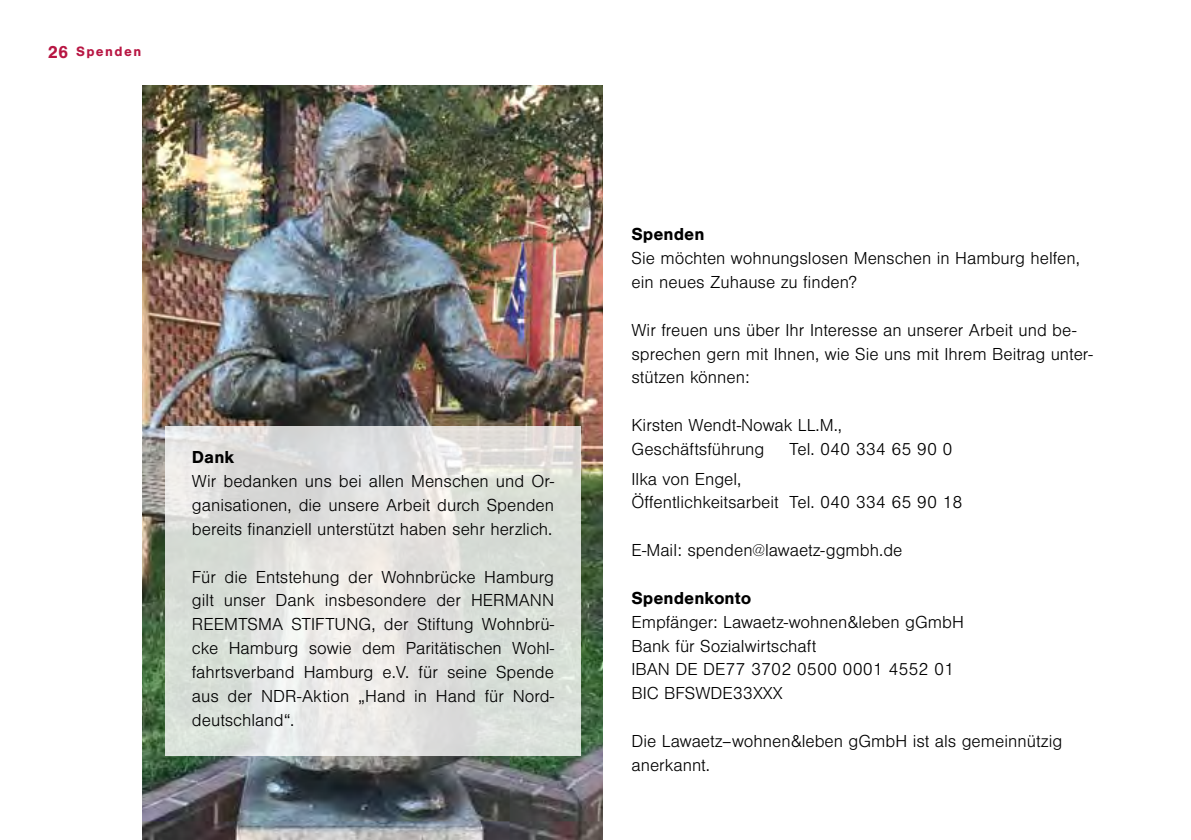
<style>
.page{position:relative;width:1191px;height:840px;background:#fff}
.page>*{position:absolute;margin:0;border:0;box-sizing:border-box;transform-origin:0 0}
.t1{font:300 18px/23.8px "Nimbus San";color:#000}
.t2{font:700 18px "Nimbus San";color:#000}
.t3{font:700 14px "Nimbus San";letter-spacing:.1em;color:#b81643}
.s1{font-size:18px}
</style>
<div class="page">
<img style="left:143px;top:85px;width:459px;height:754px">
<svg style="left:165px;top:426px;width:415px;height:329px;background:#dfe1dd"></svg>
<p class="t3" style="left:48px;top:43px;width:95px"><span class="s1">26</span> Spenden</p>
<p class="t2" style="left:192px;top:447px;width:44px">Dank</p>
<p class="t1" style="left:192px;top:469px;width:363px;text-align:justify">Wir bedanken uns bei allen Menschen und Or&shy;ganisationen, die unsere Arbeit durch Spenden bereits finanziell unterstützt haben sehr herzlich.</p>
<p class="t1" style="left:192px;top:565px;width:364px;text-align:justify">Für die Entstehung der Wohnbrücke Hamburg gilt unser Dank insbesondere der HERMANN REEMTSMA STIFTUNG, der Stiftung Wohnbrü&shy;cke Hamburg sowie dem Paritätischen Wohl&shy;fahrtsverband Hamburg e.V. für seine Spende aus der NDR-Aktion „Hand in Hand für Nord&shy;deutschland“.</p>
<p class="t2" style="left:631px;top:224px;width:75px">Spenden</p>
<p class="t1" style="left:631px;top:247px;width:450px">Sie möchten wohnungslosen Menschen in Hamburg helfen, ein neues Zuhause zu finden?</p>
<p class="t1" style="left:631px;top:318px;width:463px">Wir freuen uns über Ihr Interesse an unserer Arbeit und be&shy;sprechen gern mit Ihnen, wie Sie uns mit Ihrem Beitrag unter&shy;stützen können:</p>
<p class="t1" style="left:631px;top:413px;width:212px">Kirsten Wendt-Nowak LL.M.,<br>Geschäftsführung</p>
<p class="t1" style="left:789px;top:437px;width:164px">Tel. 040 334 65 90 0</p>
<p class="t1" style="left:631px;top:467px;width:333px">Ilka von Engel,<br>Öffentlichkeitsarbeit Tel. 040 334 65 90 18</p>
<p class="t1" style="left:631px;top:538px;width:272px">E-Mail: spenden@lawaetz-ggmbh.de</p>
<p class="t2" style="left:631px;top:587px;width:121px">Spendenkonto</p>
<p class="t1" style="left:631px;top:610px;width:334px">Empfänger: Lawaetz-wohnen&amp;leben gGmbH<br>Bank für Sozialwirtschaft<br>IBAN DE DE77 3702 0500 0001 4552 01<br>BIC BFSWDE33XXX</p>
<p class="t1" style="left:631px;top:729px;width:432px">Die Lawaetz–wohnen&amp;leben gGmbH ist als gemeinnützig anerkannt.</p>
</div>
